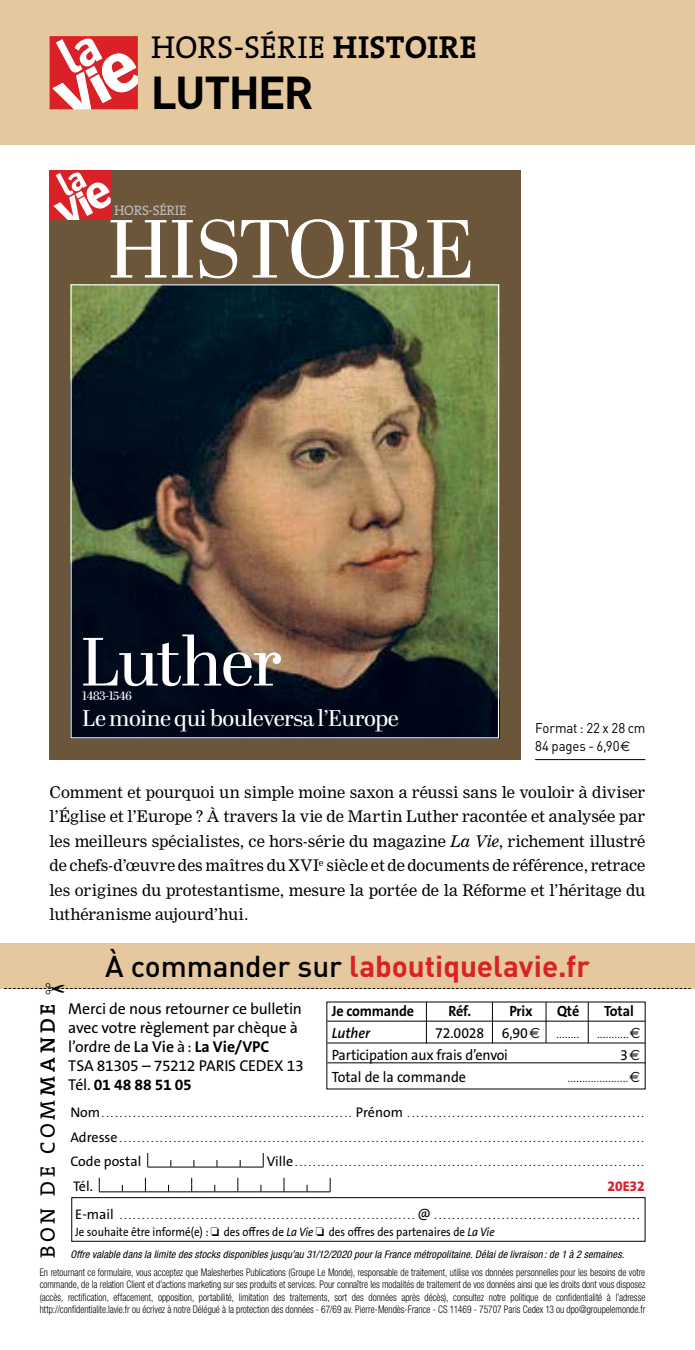
<style>
.page{position:relative;width:695px;height:1350px;background:#fff}
.page>*{position:absolute;margin:0;border:0;box-sizing:border-box;transform-origin:0 0}
.t1{font:82.08px "Abril Display";letter-spacing:-.02em;color:#fff}
.t2{font:67.9px "Abril Display";letter-spacing:-.03em;color:#fff}
.t3{font:700 45.5px "DIN";letter-spacing:-.04em;color:#000}
.t4{font:31.85px "The Serif B W5 Plain";letter-spacing:.005em;color:#000}
.t5{font:700 29.75px "DIN";letter-spacing:-.005em;color:#da2128}
.t6{font:22.57px "Abril Display";letter-spacing:-.02em;color:#fff}
.t7{font:21px "The Serif B W5 Plain";letter-spacing:.16em;color:#000}
.t8{font:15.75px/24.5px "Nimrod";letter-spacing:-.01em;color:#000;text-align:justify}
.t9{font:15.75px/18.9px "The Sans B W5 Plain";letter-spacing:-.01em;color:#000}
.t10{font:700 15.75px "The Sans B W7";letter-spacing:-.01em;color:#000}
.t11{font:14.88px "The Sans B W5 Plain";letter-spacing:-.01em;color:#000;scale:.95 1}
.t12{font:700 14.88px "The Sans B W7";letter-spacing:-.01em;color:#000;scale:.95 1}
.t13{font:italic 600 14.88px "The Sans B W6";letter-spacing:-.005em;color:#000;scale:.95 1}
.t14{font:14px/17.5px "DIN";letter-spacing:-.01em;color:#000;scale:.94 1}
.t15{font:14px "The Sans B W5 Plain";color:#000}
.t16{font:800 14px "The Sans B W8";letter-spacing:-.005em;color:#da2128}
.t17{font:13.83px "The Serif B W5 Plain";letter-spacing:-.02em;color:#bcbec0}
.t18{font:12.25px "The Sans B W5 Plain";color:#000;scale:.9 1}
.t19{font:12.08px "Abril Display";letter-spacing:-.02em;color:#fff}
.t20{font:300 condensed 10.5px/12.2px "Helvetica Neue LT Std";color:#000;text-align:justify;scale:.9 1}
.t21{font:10.5px "The Sans B W5 Plain";color:#000}
.t22{font:italic condensed 10.5px "Helvetica Neue LT Std";letter-spacing:.01em;color:#000}
.t23{font:10.5px "The Sans B W5 Plain";color:#000;scale:.95 1}
.s1{font-family:"The Serif B W7";font-weight:700}
.s2{font-family:"Euro Sans"}
.s3{font-style:italic}
.s4{font-weight:500;color:#000}
.s5{font-family:"The Sans B W6";font-weight:600}
.s6{font-family:"The Sans B W7";font-weight:700}
.s7{font-family:"The Sans B W5 Plain";font-weight:400}
.s8{font-size:10.5px}
.s9{font-family:"Euro Sans";font-size:14.88px}
.s10{font-family:"The Serif B W6";font-weight:600}
.s11{font-size:14px}
</style>
<div class="page">
<div style="left:0;top:943px;width:694px;height:45px;background:#e5c89e"></div>
<div style="left:0;top:0;width:694px;height:145px;background:#e5c89e"></div>
<svg style="left:50px;top:36px;width:88px;height:73px;background:#e8787b"></svg>
<div style="left:50px;top:171px;width:471px;height:588px;background:#6c5639"></div>
<img style="left:72px;top:286px;width:425px;height:450px">
<svg style="left:50px;top:171px;width:61px;height:49px;background:#e77378"></svg>
<hr style="left:535px;top:759px;width:110px;height:1px;background:#000">
<hr style="left:327px;top:1042px;width:318px;height:1px;background:#000">
<hr style="left:327px;top:1020px;width:318px;height:1px;background:#000">
<hr style="left:327px;top:1062px;width:318px;height:1px;background:#000">
<hr style="left:588px;top:1002px;width:1px;height:40px;background:#000">
<hr style="left:492px;top:1002px;width:1px;height:41px;background:#000">
<hr style="left:545px;top:1002px;width:1px;height:40px;background:#000">
<hr style="left:426px;top:1002px;width:1px;height:41px;background:#000">
<div style="left:71px;top:1197px;width:574px;height:44px;border:1px solid #000"></div>
<svg style="left:147px;top:1153px;width:117px;height:14px"></svg>
<svg style="left:99px;top:1177px;width:232px;height:15px"></svg>
<svg style="left:4px;top:988px;width:686px;height:1px"></svg>
<h3 class="t4" style="left:151px;top:27px;width:327px">HORS-SÉRIE <span class="s1">HISTOIRE</span></h3>
<h3 class="t3" style="left:151px;top:63px;width:164px">LUTHER</h3>
<h3 class="t17" style="left:114px;top:201px;width:74px">HORS-SÉRIE</h3>
<h1 class="t1" style="left:107px;top:192px;width:368px">HISTOIRE</h1>
<h2 class="t2" style="left:80px;top:615px;width:203px">Luther</h2>
<p class="t19" style="left:82px;top:687px;width:51px">1483-1546</p>
<h3 class="t6" style="left:82px;top:702px;width:318px">Le moine qui bouleversa l’Europe</h3>
<h3 class="t14" style="left:535px;top:719px;width:119px">Format : 22 x 28 cm<br>84 pages - 6,90<span class="s2">E</span></h3>
<p class="t8" style="left:50px;top:779px;width:597px">Comment et pourquoi un simple moine saxon a réussi sans le vouloir à diviser l’Église et l’Europe ? À travers la vie de Martin Luther racontée et analysée par les meilleurs spécialistes, ce hors-série du magazine <span class="s3">La Vie</span>, richement illustré de chefs-d’œuvre des maîtres du XVI<sup>e</sup> siècle et de documents de référence, retrace les origines du protestantisme, mesure la portée de la Réforme et l’héritage du luthéranisme aujourd’hui.</p>
<h3 class="t5" style="left:105px;top:946px;width:486px"><span class="s4">À commander sur</span> laboutiquelavie.fr</h3>
<h3 class="t9" style="left:68px;top:999px;width:237px">Merci de nous retourner ce bulletin avec votre règlement par chèque à l’ordre de <span class="s5">La Vie</span> à: <span class="s6">La Vie/VPC<br></span>TSA 81305 – 75212 PARIS CEDEX 13</h3>
<h3 class="t10" style="left:68px;top:1073px;width:125px"><span class="s7">Tél.</span> 01 48 88 51 05</h3>
<h3 class="t12" style="left:331px;top:1001px;width:88px">Je commande</h3>
<h3 class="t12" style="left:448px;top:1001px;width:25px">Réf.</h3>
<h3 class="t12" style="left:509px;top:1001px;width:26px">Prix</h3>
<h3 class="t12" style="left:557px;top:1001px;width:25px">Qté</h3>
<h3 class="t12" style="left:604px;top:1001px;width:33px">Total</h3>
<h3 class="t13" style="left:331px;top:1023px;width:42px">Luther</h3>
<h3 class="t11" style="left:435px;top:1023px;width:153px">72.0028 6,90<span class="s2">E</span> <span class="s8">........</span></h3>
<p class="t23" style="left:597px;top:1027px;width:47px">...........<span class="s9">E</span></p>
<h3 class="t11" style="left:332px;top:1045px;width:187px">Participation aux frais d’envoi</h3>
<h3 class="t11" style="left:620px;top:1045px;width:22px">3<span class="s2">E</span></h3>
<h3 class="t11" style="left:332px;top:1067px;width:143px">Total de la commande</h3>
<p class="t23" style="left:567px;top:1071px;width:77px">.....................<span class="s9">E</span></p>
<h3 class="t7" style="left:34px;top:1258px;width:256px;rotate:-90deg">BON DE COM<span class="s10">MANDE</span></h3>
<p class="t20" style="left:40px;top:1265px;width:674px">En retournant ce formulaire, vous acceptez que Malesherbes Publications (Groupe Le Monde), responsable de traitement, utilise vos données personnelles pour les besoins de votre commande, de la relation Client et d’actions marketing sur ses produits et services. Pour connaître les modalités de traitement de vos données ainsi que les droits dont vous disposez (accès, rectification, effacement, opposition, portabilité, limitation des traitements, sort des données après décès), consultez notre politique de confidentialité à l’adresse http://confidentialite.lavie.fr ou écrivez à notre Délégué à la protection des données - 67/69 av. Pierre-Mendès-France - CS 11469 - 75707 Paris Cedex 13 ou dpo@groupelemonde.fr</p>
<p class="t21" style="left:70px;top:1106px;width:575px"><span class="s11">Nom</span>........................................................ <span class="s11">Prénom</span> .....................................................</p>
<p class="t21" style="left:70px;top:1131px;width:575px"><span class="s11">Adresse</span>.....................................................................................................................</p>
<h3 class="t15" style="left:70px;top:1152px;width:72px">Code postal</h3>
<p class="t21" style="left:267px;top:1155px;width:378px"><span class="s11">Ville</span>..............................................................................</p>
<h3 class="t15" style="left:73px;top:1177px;width:21px">Tél.</h3>
<h3 class="t16" style="left:607px;top:1177px;width:39px">20E32</h3>
<p class="t21" style="left:75px;top:1208px;width:565px"><span class="s11">E-mail</span> ..................................................................<span class="s11">@</span> ..............................................</p>
<p class="t18" style="left:75px;top:1223px;width:467px">Je souhaite être informé(e) : ❏ des offres de <span class="s3">La Vie</span> ❏ des offres des partenaires de <span class="s3">La Vie</span></p>
<p class="t22" style="left:70px;top:1248px;width:555px">Offre valable dans la limite des stocks disponibles jusqu’au 31/12/2020 pour la France métropolitaine. Délai de livraison : de 1 à 2 semaines.</p>
</div>
